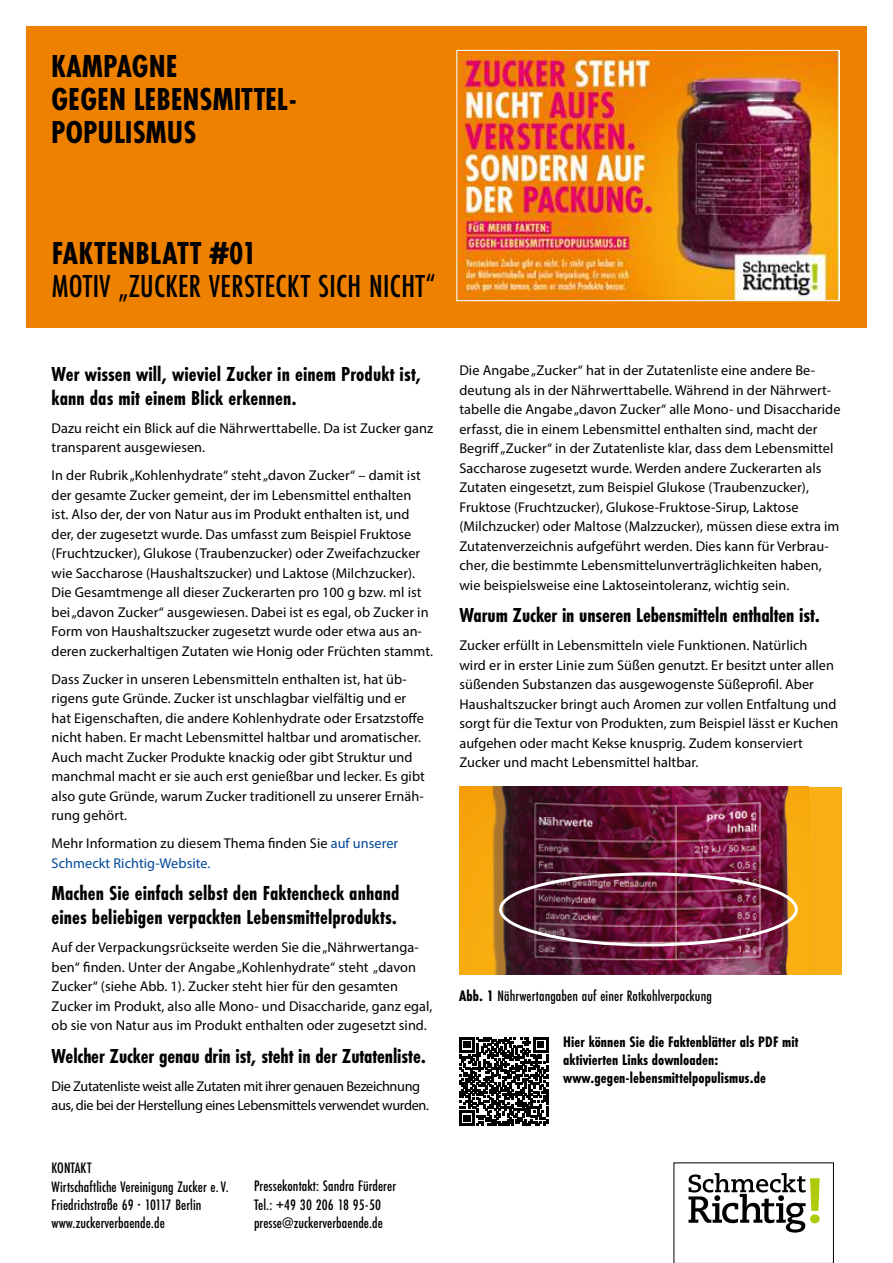
<style>
.page{position:relative;width:893px;height:1263px;background:#fff}
.page>*{position:absolute;margin:0;border:0;box-sizing:border-box;transform-origin:0 0}
.t1{font:700 33px/33px "Futura PT Cond";color:#000}
.t2{font:500 33px "Futura PT Cond";letter-spacing:.01em;color:#000}
.t3{font:700 21px/24px "Futura PT Cond";letter-spacing:.005em;color:#000}
.t4{font:500 15.75px/18px "Futura PT Cond";letter-spacing:.005em;color:#000}
.t5{font:700 15.75px/18px "Futura PT Cond";letter-spacing:.005em;color:#000}
.t6{font:14.25px/19.5px "Myriad Pro";letter-spacing:.005em;color:#000}
.t7{font:14.25px/19.5px "Myriad Pro";letter-spacing:-.025em;color:#000}
.s1{color:#004899}
.s2{font-weight:700}
</style>
<div class="page">
<div style="left:26px;top:26px;width:841px;height:302px;background:#ef8100"></div>
<img style="left:458px;top:52px;width:380px;height:247px">
<div style="left:456px;top:50px;width:384px;height:251px;border:1px solid #fff"></div>
<svg style="left:688px;top:1173px;width:132px;height:59px"></svg>
<div style="left:459px;top:787px;width:383px;height:188px;background:#f8ae15"></div>
<img style="left:459px;top:787px;width:350px;height:188px">
<div style="left:499px;top:872px;width:299px;height:74px;border:3px solid #fff;border-radius:50%"></div>
<svg style="left:459px;top:1037px;width:89px;height:89px"></svg>
<h1 class="t1" style="left:51px;top:50px;width:248px">KAMPAGNE<br>GEGEN LEBENSMITTEL-<br>POPULISMUS</h1>
<h1 class="t1" style="left:52px;top:237px;width:206px">FAKTENBLATT #01</h1>
<h1 class="t2" style="left:52px;top:270px;width:385px">MOTIV „ZUCKER VERSTECKT SICH NICHT“</h1>
<h2 class="t3" style="left:52px;top:362px;width:371px">Wer wissen will, wieviel Zucker in einem Produkt ist, kann das mit einem Blick erkennen.</h2>
<p class="t6" style="left:52px;top:419px;width:383px">Dazu reicht ein Blick auf die Nährwerttabelle. Da ist Zucker ganz transparent ausgewiesen.</p>
<p class="t6" style="left:52px;top:466px;width:383px">In der Rubrik „Kohlenhydrate“ steht „davon Zucker“ – damit ist der gesamte Zucker gemeint, der im Lebensmittel enthalten<br>ist. Also der, der von Natur aus im Produkt enthalten ist, und der, der zugesetzt wurde. Das umfasst zum Beispiel Fruktose (Fruchtzucker), Glukose (Traubenzucker) oder Zweifachzucker wie Saccharose (Haushaltszucker) und Laktose (Milchzucker).<br>Die Gesamtmenge all dieser Zuckerarten pro 100 g bzw. ml ist bei „davon Zucker“ ausgewiesen. Dabei ist es egal, ob Zucker in Form von Haushaltszucker zugesetzt wurde oder etwa aus an&shy;deren zuckerhaltigen Zutaten wie Honig oder Früchten stammt.</p>
<p class="t6" style="left:52px;top:669px;width:375px">Dass Zucker in unseren Lebensmitteln enthalten ist, hat üb&shy;rigens gute Gründe. Zucker ist unschlagbar vielfältig und er hat Eigenschaften, die andere Kohlenhydrate oder Ersatzstoffe nicht haben. Er macht Lebensmittel haltbar und aromatischer.<br>Auch macht Zucker Produkte knackig oder gibt Struktur und manchmal macht er sie auch erst genießbar und lecker. Es gibt also gute Gründe, warum Zucker traditionell zu unserer Ernäh&shy;rung gehört.</p>
<p class="t6" style="left:52px;top:834px;width:348px">Mehr Information zu diesem Thema finden Sie <span class="s1">auf unserer<br>Schmeckt Richtig-Website.</span></p>
<h2 class="t3" style="left:52px;top:881px;width:349px">Machen Sie einfach selbst den Faktencheck anhand eines beliebigen verpackten Lebensmittelprodukts.</h2>
<p class="t6" style="left:52px;top:938px;width:382px">Auf der Verpackungsrückseite werden Sie die „Nährwertanga&shy;ben“ finden. Unter der Angabe „Kohlenhydrate“ steht „davon Zucker“ (siehe Abb. 1). Zucker steht hier für den gesamten Zucker im Produkt, also alle Mono- und Disaccharide, ganz egal, ob sie von Natur aus im Produkt enthalten oder zugesetzt sind.</p>
<h2 class="t3" style="left:52px;top:1044px;width:376px">Welcher Zucker genau drin ist, steht in der Zutatenliste.</h2>
<p class="t7" style="left:52px;top:1077px;width:379px">Die Zutatenliste weist alle Zutaten mit ihrer genauen Bezeichnung aus, die bei der Herstellung eines Lebensmittels verwendet wurden.</p>
<p class="t4" style="left:52px;top:1159px;width:179px">KONTAKT<br>Wirtschaftliche Vereinigung Zucker e. V.<br>Friedrichstraße 69 · 10117 Berlin www.zuckerverbaende.de</p>
<p class="t4" style="left:254px;top:1177px;width:144px">Pressekontakt: Sandra Fürderer<br>Tel.: +49 30 206 18 95-50 presse@zuckerverbaende.de</p>
<p class="t6" style="left:459px;top:361px;width:383px">Die Angabe „Zucker“ hat in der Zutatenliste eine andere Be&shy;deutung als in der Nährwerttabelle. Während in der Nährwert&shy;tabelle die Angabe „davon Zucker“ alle Mono- und Disaccharide erfasst, die in einem Lebensmittel enthalten sind, macht der Begriff „Zucker“ in der Zutatenliste klar, dass dem Lebensmittel Saccharose zugesetzt wurde. Werden andere Zuckerarten als Zutaten eingesetzt, zum Beispiel Glukose (Traubenzucker), Fruktose (Fruchtzucker), Glukose-Fruktose-Sirup, Laktose (Milchzucker) oder Maltose (Malzzucker), müssen diese extra im Zutatenverzeichnis aufgeführt werden. Dies kann für Verbrau&shy;cher, die bestimmte Lebensmittelunverträglichkeiten haben, wie beispielsweise eine Laktoseintoleranz, wichtig sein.</p>
<h2 class="t3" style="left:459px;top:603px;width:362px">Warum Zucker in unseren Lebensmitteln enthalten ist.</h2>
<p class="t6" style="left:459px;top:636px;width:381px">Zucker erfüllt in Lebensmitteln viele Funktionen. Natürlich<br>wird er in erster Linie zum Süßen genutzt. Er besitzt unter allen süßenden Substanzen das ausgewogenste Süßeprofil. Aber Haushaltszucker bringt auch Aromen zur vollen Entfaltung und sorgt für die Textur von Produkten, zum Beispiel lässt er Kuchen aufgehen oder macht Kekse knusprig. Zudem konserviert Zucker und macht Lebensmittel haltbar.</p>
<p class="t4" style="left:459px;top:987px;width:254px"><span class="s2">Abb. 1</span> Nährwertangaben auf einer Rotkohlverpackung</p>
<p class="t5" style="left:563px;top:1033px;width:237px">Hier können Sie die Faktenblätter als PDF mit aktivierten Links downloaden: www.gegen-lebensmittelpopulismus.de</p>
</div>
